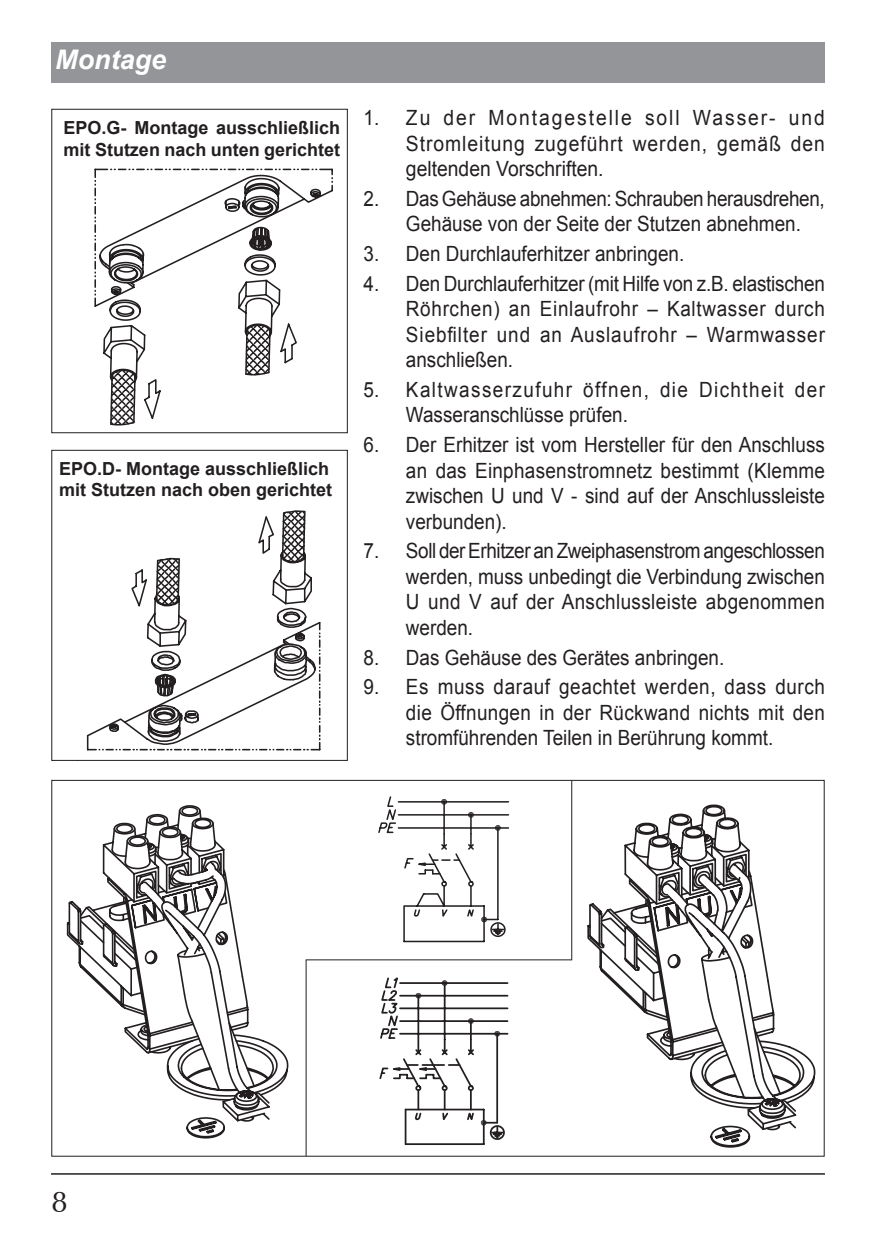
<style>
.page{position:relative;width:893px;height:1259px;background:#fff}
.page>*{position:absolute;margin:0;border:0;box-sizing:border-box;transform-origin:0 0}
.t1{font:30px "Ottawa";color:#231f20}
.t2{font:italic 700 27px "Arial";color:#fff}
.t3{font:21px/25.5px "Arial";color:#231f20;text-align:justify;scale:.9 1}
.t4{font:21px/25.5px "Arial";letter-spacing:.075em;color:#231f20;scale:.9 1}
.t5{font:700 18px/21.6px "Arial";color:#231f20}
</style>
<div class="page">
<hr style="left:51px;top:1173px;width:774px;height:1px;background:#231f20">
<div style="left:51px;top:42px;width:774px;height:41px;background:#939598"></div>
<div style="left:51px;top:450px;width:297px;height:311px;border:1px solid #231f20"></div>
<svg style="left:86px;top:746px;width:235px;height:5px"></svg>
<svg style="left:86px;top:510px;width:235px;height:236px"></svg>
<svg style="left:108px;top:641px;width:200px;height:101px"></svg>
<div style="left:51px;top:109px;width:297px;height:324px;border:1px solid #231f20"></div>
<svg style="left:94px;top:160px;width:253px;height:266px"></svg>
<hr style="left:306px;top:960px;width:1px;height:196px;background:#231f20">
<hr style="left:306px;top:959px;width:266px;height:1px;background:#231f20">
<hr style="left:571px;top:780px;width:1px;height:180px;background:#231f20">
<svg style="left:186px;top:1043px;width:102px;height:95px"></svg>
<svg style="left:67px;top:901px;width:204px;height:223px"></svg>
<svg style="left:78px;top:805px;width:178px;height:286px"></svg>
<svg style="left:624px;top:804px;width:126px;height:58px"></svg>
<svg style="left:598px;top:862px;width:217px;height:285px"></svg>
<svg style="left:379px;top:977px;width:129px;height:168px"></svg>
<svg style="left:378px;top:796px;width:131px;height:146px"></svg>
<p class="t2" style="left:55px;top:41px;width:112px">Montage</p>
<p class="t5" style="left:64px;top:118px;width:278px">EPO.G- Montage ausschließlich mit Stutzen nach unten gerichtet</p>
<p class="t5" style="left:59px;top:458px;width:275px">EPO.D- Montage ausschließlich mit Stutzen nach oben gerichtet</p>
<p class="t3" style="left:406px;top:105px;width:467px;text-indent:-42px">1. Zu der Montagestelle soll Wasser- und Stromleitung zugeführt werden, gemäß den geltenden Vorschriften.</p>
<p class="t3" style="left:406px;top:186px;width:467px;text-indent:-42px">2. Das Gehäuse abnehmen: Schrauben herausdrehen,<br>Gehäuse von der Seite der Stutzen abnehmen.</p>
<p class="t3" style="left:363px;top:241px;width:358px">3. Den Durchlauferhitzer anbringen.</p>
<p class="t3" style="left:406px;top:271px;width:467px;text-indent:-42px">4. Den Durchlauferhitzer (mit Hilfe von z.B. elastischen Röhrchen) an Einlaufrohr – Kaltwasser durch Siebfilter und an Auslaufrohr – Warmwasser anschließen.</p>
<p class="t4" style="left:406px;top:377px;width:467px;text-indent:-42px">5. Kaltwasserzufuhr öffnen, die Dichtheit der<br>Wasseranschlüsse prüfen.</p>
<p class="t3" style="left:406px;top:432px;width:467px;text-indent:-42px">6. Der Erhitzer ist vom Hersteller für den Anschluss an das Einphasenstromnetz bestimmt (Klemme zwischen U und V - sind auf der Anschlussleiste verbunden).</p>
<p class="t3" style="left:406px;top:538px;width:467px;text-indent:-42px">7. Soll der Erhitzer an Zweiphasenstrom angeschlossen werden, muss unbedingt die Verbindung zwischen U und V auf der Anschlussleiste abgenommen werden.</p>
<p class="t3" style="left:363px;top:645px;width:402px">8. Das Gehäuse des Gerätes anbringen.</p>
<p class="t3" style="left:406px;top:674px;width:467px;text-indent:-42px">9. Es muss darauf geachtet werden, dass durch die Öffnungen in der Rückwand nichts mit den stromführenden Teilen in Berührung kommt.</p>
<h1 class="t1" style="left:51px;top:1183px;width:18px">8</h1>
</div>
